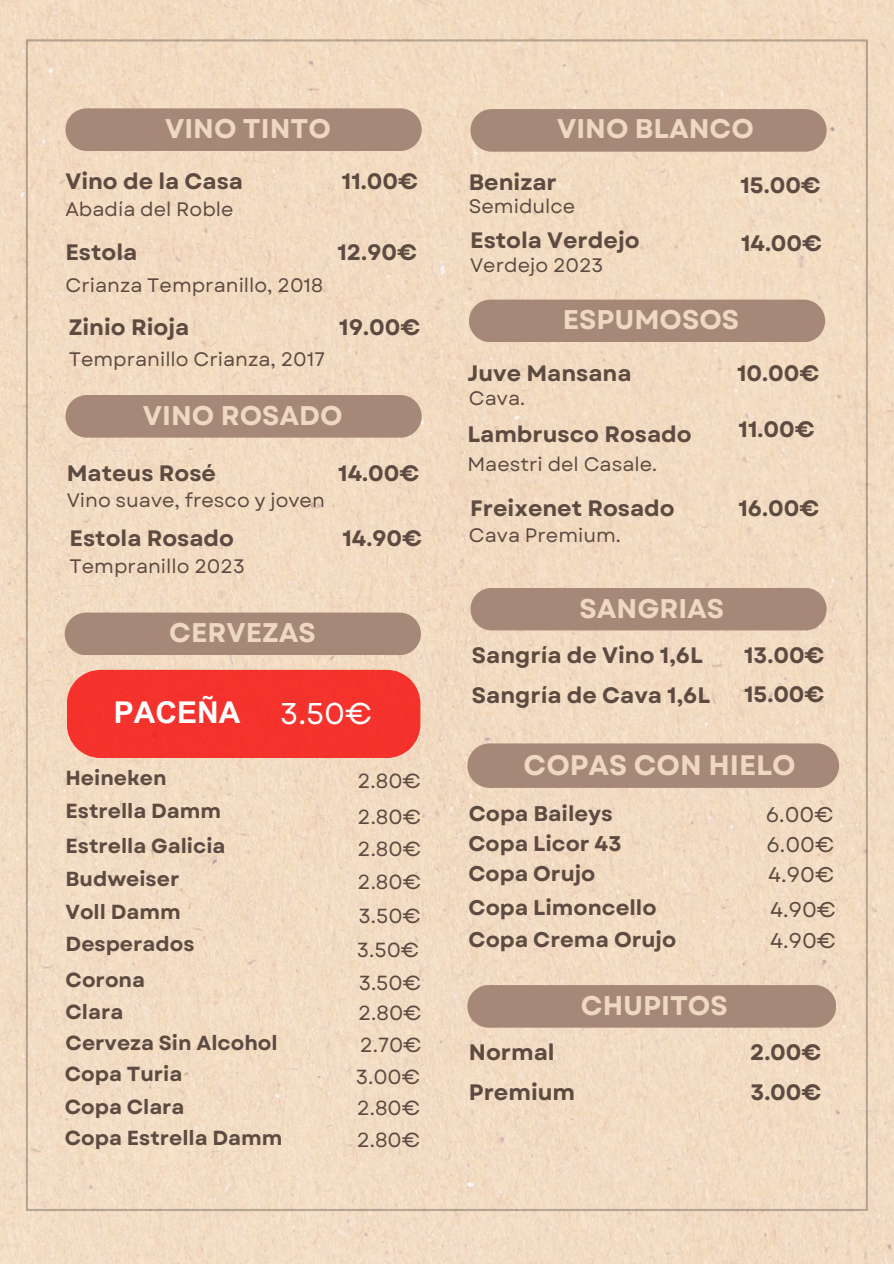
<style>
.page{position:relative;width:894px;height:1264px;background:#fff}
.page>*{position:absolute;margin:0;border:0;box-sizing:border-box;transform-origin:0 0}
.t1{font:700 30px "Arial MT Pro";color:#fff}
.t2{font:30px "Garet";color:#fff}
.t3{font:700 28.2px "Garet";color:#efd8c1}
.t4{font:700 27px "Garet";color:#efd8c1}
.t5{font:700 22.35px/39.5px "Garet";color:#5d4b42}
.t6{font:700 21.3px/29.5px "Garet";color:#5d4b42}
.t7{font:21.3px/30.2px "Garet";color:#5d4b42}
.t8{font:700 20.4px/35.4px "Garet";color:#5d4b42}
.t9{font:20.4px/32.5px "Garet";color:#5d4b42}
.t10{font:19.5px "Garet";color:#5d4b42}
</style>
<div class="page">
<img style="left:0;top:0;width:893px;height:1263px">
<div style="left:470px;top:109px;width:356px;height:43px;background:#a68878;border-radius:21px"></div>
<div style="left:65px;top:395px;width:356px;height:42px;background:#a68878;border-radius:21px"></div>
<div style="left:65px;top:108px;width:356px;height:43px;background:#a68878;border-radius:21px"></div>
<div style="left:469px;top:299px;width:355px;height:43px;background:#a68878;border-radius:21px"></div>
<div style="left:65px;top:612px;width:356px;height:43px;background:#a68878;border-radius:21px"></div>
<div style="left:67px;top:670px;width:353px;height:88px;background:#f5322c"></div>
<div style="left:470px;top:588px;width:356px;height:42px;background:#a68878;border-radius:21px"></div>
<div style="left:467px;top:743px;width:371px;height:45px;background:#a68878;border-radius:22px"></div>
<div style="left:467px;top:985px;width:369px;height:42px;background:#a68878;border-radius:21px"></div>
<p class="t4" style="left:165px;top:109px;width:167px">VINO TINTO</p>
<p class="t5" style="left:65px;top:162px;width:179px">Vino de la Casa</p>
<p class="t5" style="left:342px;top:162px;width:78px">11.00€</p>
<p class="t4" style="left:557px;top:109px;width:198px">VINO BLANCO</p>
<p class="t5" style="left:740px;top:165px;width:82px">15.00€</p>
<p class="t5" style="left:469px;top:162px;width:89px">Benizar</p>
<p class="t10" style="left:65px;top:195px;width:169px">Abadía del Roble</p>
<p class="t10" style="left:469px;top:192px;width:108px">Semidulce</p>
<p class="t5" style="left:65px;top:233px;width:73px">Estola</p>
<p class="t5" style="left:337px;top:233px;width:81px">12.90€</p>
<p class="t10" style="left:65px;top:271px;width:259px">Crianza Tempranillo, 2018</p>
<p class="t5" style="left:69px;top:307px;width:122px">Zinio Rioja</p>
<p class="t5" style="left:339px;top:307px;width:83px">19.00€</p>
<p class="t10" style="left:69px;top:345px;width:258px">Tempranillo Crianza, 2017</p>
<p class="t4" style="left:143px;top:396px;width:201px">VINO ROSADO</p>
<p class="t5" style="left:67px;top:453px;width:151px">Mateus Rosé</p>
<p class="t5" style="left:338px;top:453px;width:83px">14.00€</p>
<p class="t10" style="left:67px;top:486px;width:259px">Vino suave, fresco y joven</p>
<p class="t5" style="left:70px;top:518px;width:166px">Estola Rosado</p>
<p class="t5" style="left:342px;top:518px;width:81px">14.90€</p>
<p class="t10" style="left:70px;top:551px;width:177px">Tempranillo 2023</p>
<p class="t4" style="left:169px;top:613px;width:148px">CERVEZAS</p>
<h1 class="t1" style="left:114px;top:701px;width:128px">PACEÑA</h1>
<h1 class="t2" style="left:280px;top:692px;width:94px">3.50€</h1>
<p class="t8" style="left:65px;top:760px;width:103px">Heineken</p>
<p class="t9" style="left:357px;top:765px;width:65px">2.80€</p>
<p class="t8" style="left:66px;top:793px;width:161px">Estrella Damm<br>Estrella Galicia</p>
<p class="t9" style="left:357px;top:800px;width:65px">2.80€<br>2.80€</p>
<p class="t8" style="left:66px;top:861px;width:115px">Budweiser</p>
<p class="t9" style="left:357px;top:865px;width:65px">2.80€</p>
<p class="t8" style="left:66px;top:893px;width:117px">Voll Damm</p>
<p class="t9" style="left:358px;top:899px;width:64px">3.50€</p>
<p class="t8" style="left:66px;top:926px;width:130px">Desperados<br>Corona</p>
<p class="t9" style="left:357px;top:933px;width:66px">3.50€<br>3.50€</p>
<p class="t8" style="left:65px;top:994px;width:59px">Clara</p>
<p class="t9" style="left:358px;top:997px;width:65px">2.80€</p>
<p class="t8" style="left:66px;top:1025px;width:213px">Cerveza Sin Alcohol</p>
<p class="t9" style="left:359px;top:1028px;width:64px">2.70€</p>
<p class="t8" style="left:65px;top:1056px;width:119px">Copa Turia</p>
<p class="t9" style="left:356px;top:1061px;width:66px">3.00€</p>
<p class="t8" style="left:65px;top:1089px;width:121px">Copa Clara</p>
<p class="t9" style="left:357px;top:1091px;width:65px">2.80€</p>
<p class="t8" style="left:65px;top:1120px;width:219px">Copa Estrella Damm</p>
<p class="t9" style="left:357px;top:1123px;width:65px">2.80€</p>
<p class="t5" style="left:470px;top:221px;width:171px">Estola Verdejo</p>
<p class="t10" style="left:470px;top:251px;width:135px">Verdejo 2023</p>
<p class="t5" style="left:740px;top:224px;width:83px">14.00€</p>
<p class="t4" style="left:562px;top:300px;width:178px">ESPUMOSOS</p>
<p class="t5" style="left:467px;top:353px;width:166px">Juve Mansana</p>
<p class="t5" style="left:736px;top:353px;width:84px">10.00€</p>
<p class="t10" style="left:469px;top:384px;width:58px">Cava.</p>
<p class="t5" style="left:467px;top:414px;width:226px">Lambrusco Rosado</p>
<p class="t5" style="left:738px;top:410px;width:78px">11.00€</p>
<p class="t10" style="left:467px;top:450px;width:191px">Maestri del Casale.</p>
<p class="t5" style="left:470px;top:489px;width:206px">Freixenet Rosado</p>
<p class="t5" style="left:738px;top:489px;width:83px">16.00€</p>
<p class="t10" style="left:469px;top:521px;width:153px">Cava Premium.</p>
<p class="t4" style="left:579px;top:588px;width:146px">SANGRIAS</p>
<p class="t5" style="left:472px;top:635px;width:240px">Sangría de Vino 1,6L<br>Sangría de Cava 1,6L</p>
<p class="t5" style="left:743px;top:636px;width:82px;line-height:38.2px">13.00€<br>15.00€</p>
<p class="t3" style="left:523px;top:745px;width:273px">COPAS CON HIELO</p>
<p class="t6" style="left:468px;top:799px;width:154px">Copa Baileys<br>Copa Licor 43</p>
<p class="t7" style="left:765px;top:799px;width:70px">6.00€<br>6.00€</p>
<p class="t6" style="left:468px;top:858px;width:128px">Copa Orujo</p>
<p class="t7" style="left:768px;top:859px;width:68px">4.90€</p>
<p class="t6" style="left:468px;top:891px;width:209px;line-height:32.4px">Copa Limoncello<br>Copa Crema Orujo</p>
<p class="t7" style="left:769px;top:894px;width:68px;line-height:30.6px">4.90€<br>4.90€</p>
<p class="t4" style="left:580px;top:985px;width:148px">CHUPITOS</p>
<p class="t5" style="left:469px;top:1032px;width:108px">Normal<br>Premium</p>
<p class="t5" style="left:749px;top:1032px;width:73px">2.00€<br>3.00€</p>
</div>
